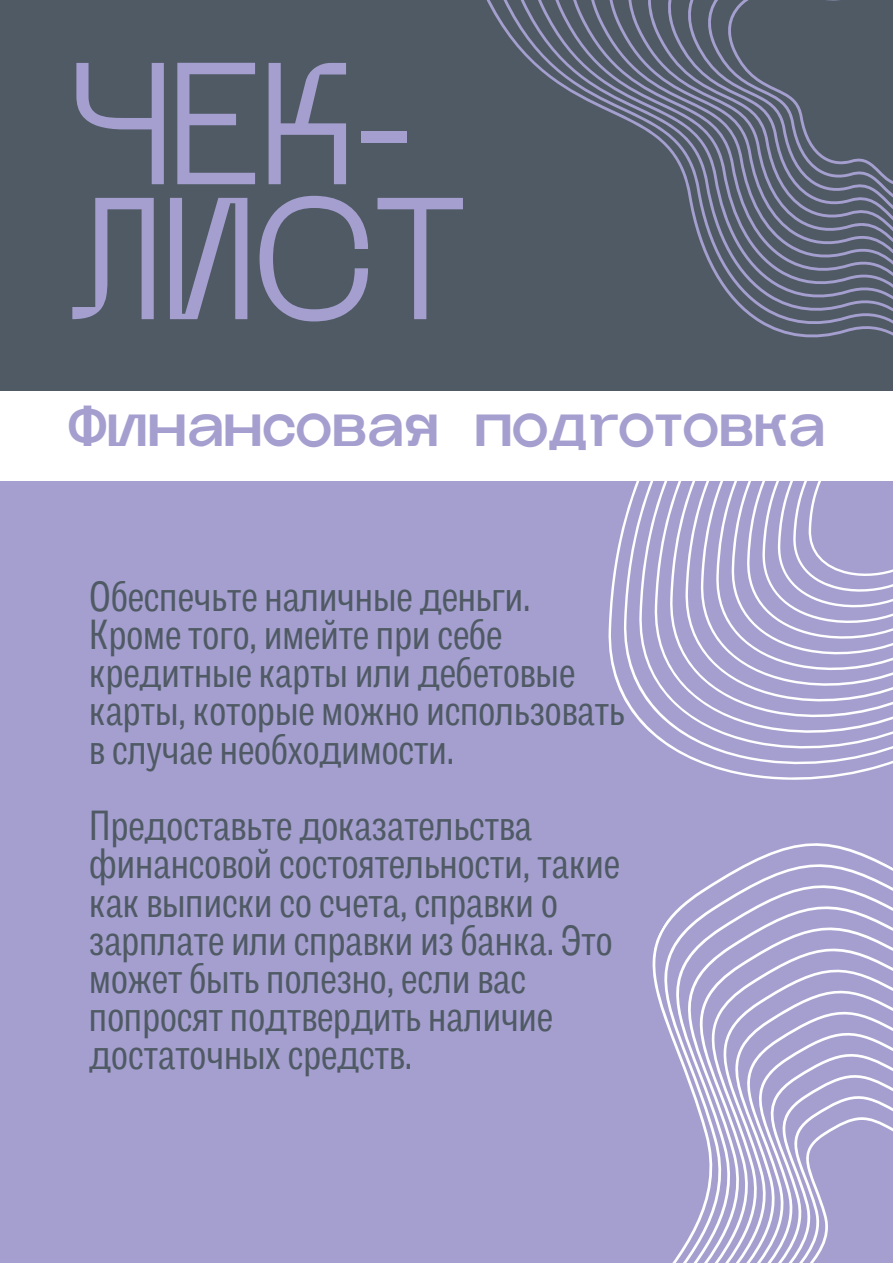
<style>
.page{position:relative;width:893px;height:1264px;background:#fff}
.page>*{position:absolute;margin:0;border:0;box-sizing:border-box;transform-origin:0 0}
.t1{font:134.85px/134.9px "Glock Grotesque";color:#a49fcf}
.t2{font:900 45px "Glock Grotesque";color:#a49fcf}
.t3{font:42px/38.2px "Body Grotesque Slim";color:#4f5a64}
</style>
<div class="page">
<div style="left:0;top:0;width:892px;height:1262px;background:#a49fcf"></div>
<svg style="left:608px;top:536px;width:284px;height:244px"></svg>
<svg style="left:719px;top:847px;width:173px;height:32px"></svg>
<svg style="left:684px;top:879px;width:208px;height:24px"></svg>
<svg style="left:667px;top:903px;width:225px;height:18px"></svg>
<svg style="left:653px;top:921px;width:239px;height:31px"></svg>
<svg style="left:652px;top:952px;width:240px;height:19px"></svg>
<svg style="left:653px;top:971px;width:239px;height:24px"></svg>
<svg style="left:657px;top:995px;width:235px;height:29px"></svg>
<svg style="left:666px;top:1024px;width:226px;height:21px"></svg>
<svg style="left:673px;top:1045px;width:219px;height:217px"></svg>
<svg style="left:693px;top:1069px;width:199px;height:193px"></svg>
<div style="left:0;top:0;width:892px;height:391px;background:#4f5a64"></div>
<div style="left:0;top:391px;width:892px;height:90px;background:#fff"></div>
<svg style="left:487px;top:0;width:405px;height:536px"></svg>
<p class="t1" style="left:68px;top:90px;width:401px">ЧЕК-<br>ЛИСТ</p>
<p class="t2" style="left:68px;top:405px;width:758px">Финансовая подготовка</p>
<p class="t3" style="left:89px;top:580px;width:536px">Обеспечьте наличные деньги.<br>Кроме того, имейте при себе кредитные карты или дебетовые карты, которые можно использовать в случае необходимости.</p>
<p class="t3" style="left:89px;top:809px;width:532px">Предоставьте доказательства финансовой состоятельности, такие как выписки со счета, справки о зарплате или справки из банка. Это может быть полезно, если вас попросят подтвердить наличие достаточных средств.</p>
</div>
